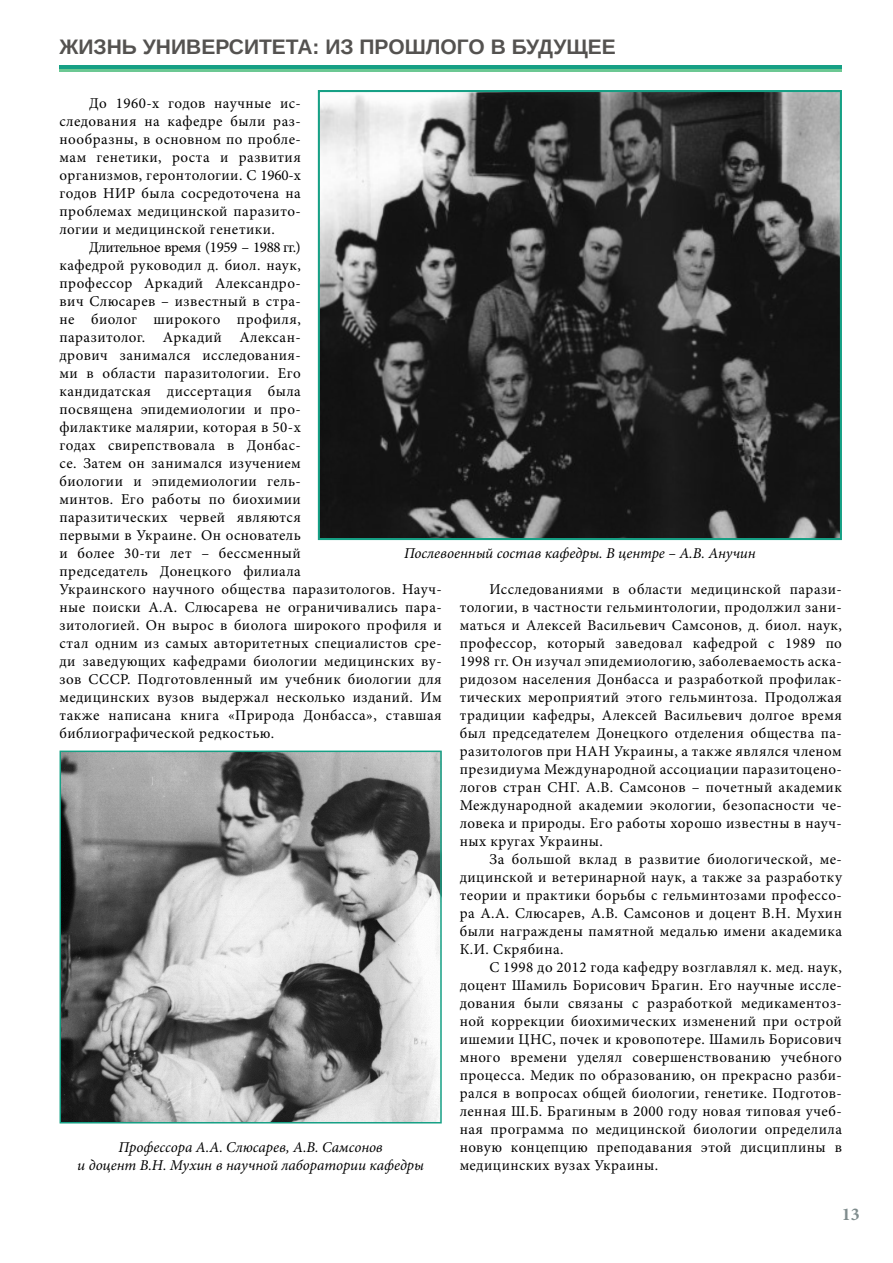
<style>
.page{position:relative;width:893px;height:1263px;background:#fff}
.page>*{position:absolute;margin:0;border:0;box-sizing:border-box;transform-origin:0 0}
.t1{font:700 21px "Arimo";color:#545250}
.t2{font:700 18px "Minion Pro";color:#7f8c8d}
.t3{font:15px/18px "Minion Pro";letter-spacing:.03em;color:#000;text-align:justify}
.t4{font:italic 15px/18px "Minion Pro";color:#000;text-align:center}
</style>
<div class="page">
<div style="left:60px;top:65px;width:782px;height:5px;background:#16a085"></div>
<hr style="left:60px;top:70px;width:782px;height:2px;background:#6cc893">
<img style="left:63px;top:753px;width:376px;height:367px">
<div style="left:60px;top:750px;width:382px;height:373px;border:2px solid #16a085"></div>
<img style="left:321px;top:93px;width:518px;height:444px">
<div style="left:318px;top:90px;width:524px;height:450px;border:2px solid #16a085"></div>
<h1 class="t1" style="left:60px;top:32px;width:558px">ЖИЗНЬ УНИВЕРСИТЕТА: ИЗ ПРОШЛОГО В БУДУЩЕЕ</h1>
<p class="t3" style="left:60px;top:94px;width:243px;text-indent:30px">До 1960-х годов научные ис&shy;следования на кафедре были раз&shy;нообразны, в основном по пробле&shy;мам генетики, роста и развития организмов, геронтологии. С 1960-х годов НИР была сосредоточена на проблемах медицинской паразито&shy;логии и медицинской генетики.</p>
<p class="t3" style="left:60px;top:238px;width:384px;text-align:left;text-indent:30px">Длительное время (1959 – 1988 гг.)<br>кафедрой руководил д. биол. наук,<br>профессор Аркадий Александро-<br>вич Слюсарев – известный в стра-<br>не биолог широкого профиля,<br>паразитолог. Аркадий Алексан-<br>дрович занимался исследования-<br>ми в области паразитологии. Его<br>кандидатская диссертация была<br>посвящена эпидемиологии и про-<br>филактике малярии, которая в 50-х<br>годах свирепствовала в Донбас-<br>се. Затем он занимался изучением<br>биологии и эпидемиологии гель-<br>минтов. Его работы по биохимии<br>паразитических червей являются<br>первыми в Украине. Он основатель<br>и более 30-ти лет – бессменный<br>председатель Донецкого филиала<br>Украинского научного общества паразитологов. Науч&shy;ные поиски А.А. Слюсарева не ограничивались пара&shy;зитологией. Он вырос в биолога широкого профиля и стал одним из самых авторитетных специалистов сре&shy;ди заведующих кафедрами биологии медицинских ву&shy;зов СССР. Подготовленный им учебник биологии для медицинских вузов выдержал несколько изданий. Им также написана книга «Природа Донбасса», ставшая библиографической редкостью.</p>
<p class="t4" style="left:404px;top:544px;width:353px">Послевоенный состав кафедры. В центре – А.В. Анучин</p>
<p class="t3" style="left:460px;top:580px;width:384px;text-indent:30px">Исследованиями в области медицинской парази&shy;тологии, в частности гельминтологии, продолжил зани&shy;маться и Алексей Васильевич Самсонов, д. биол. наук, профессор, который заведовал кафедрой с 1989 по 1998 гг. Он изучал эпидемиологию, заболеваемость аска&shy;ридозом населения Донбасса и разработкой профилак&shy;тических мероприятий этого гельминтоза. Продолжая традиции кафедры, Алексей Васильевич долгое время был председателем Донецкого отделения общества па&shy;разитологов при НАН Украины, а также являлся членом президиума Международной ассоциации паразитоцено&shy;логов стран СНГ. А.В. Самсонов – почетный академик Международной академии экологии, безопасности че&shy;ловека и природы. Его работы хорошо известны в науч&shy;ных кругах Украины.</p>
<p class="t3" style="left:460px;top:850px;width:384px;text-indent:30px">За большой вклад в развитие биологической, ме&shy;дицинской и ветеринарной наук, а также за разработку теории и практики борьбы с гельминтозами профессо&shy;ра А.А. Слюсарев, А.В. Самсонов и доцент В.Н. Мухин были награждены памятной медалью имени академика К.И. Скрябина.</p>
<p class="t3" style="left:460px;top:958px;width:384px;text-indent:30px">С 1998 до 2012 года кафедру возглавлял к. мед. наук, доцент Шамиль Борисович Брагин. Его научные иссле&shy;дования были связаны с разработкой медикаментоз&shy;ной коррекции биохимических изменений при острой ишемии ЦНС, почек и кровопотере. Шамиль Борисович много времени уделял совершенствованию учебного процесса. Медик по образованию, он прекрасно разби&shy;рался в вопросах общей биологии, генетике. Подготов&shy;ленная Ш.Б. Брагиным в 2000 году новая типовая учеб&shy;ная программа по медицинской биологии определила новую концепцию преподавания этой дисциплины в медицинских вузах Украины.</p>
<p class="t4" style="left:77px;top:1138px;width:348px">Профессора А.А. Слюсарев, А.В. Самсонов<br>и доцент В.Н. Мухин в научной лаборатории кафедры</p>
<p class="t2" style="left:842px;top:1202px;width:19px">13</p>
</div>
